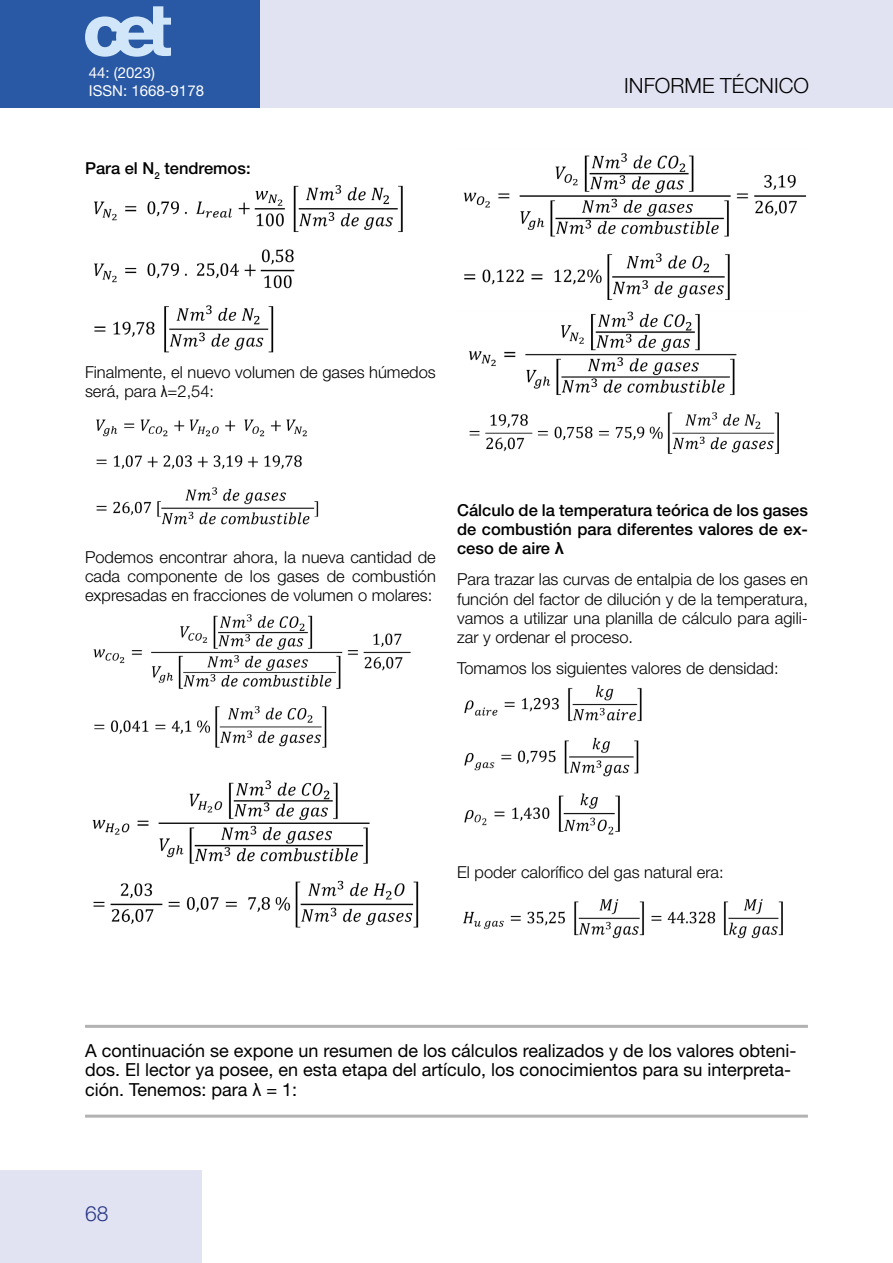
<style>
.page{position:relative;width:893px;height:1263px;background:#fff}
.page>*{position:absolute;margin:0;border:0;box-sizing:border-box;transform-origin:0 0}
.SUBTITULO{font:300 21px "Helvetica Neue LT Std";color:#000}
.t1{font:300 21px "Helvetica Neue LT Std";color:#283583}
.RESUMEN{font:18px/19.5px "Helvetica Neue LT Std";color:#000}
.TEXTO{font:300 16.5px/19.2px "Helvetica Neue LT Std";color:#000;text-align:justify}
.TEXTO-2{font:500 16.5px/19.2px "Helvetica Neue LT Std";color:#000;text-align:justify}
.t2{font:15px/18px "Helvetica Neue LT Std";color:#fff}
.s1{font-family:"Arial Narrow";font-weight:400}
.s2{font-family:"Arial";font-weight:700}
.s3{font-family:"Arial"}
</style>
<div class="page">
<div style="left:0;top:0;width:260px;height:108px;background:#2958a4"></div>
<div style="left:260px;top:0;width:633px;height:108px;background:#e1e3f3"></div>
<div style="left:0;top:1170px;width:202px;height:93px;background:#e1e3f3"></div>
<svg style="left:85px;top:6px;width:86px;height:51px"></svg>
<img style="left:94px;top:185px;width:309px;height:168px">
<img style="left:96px;top:419px;width:223px;height:106px">
<img style="left:93px;top:614px;width:318px;height:134px">
<img style="left:463px;top:153px;width:343px;height:301px">
<img style="left:464px;top:685px;width:178px;height:150px">
<img style="left:463px;top:899px;width:320px;height:40px">
<img style="left:92px;top:780px;width:327px;height:148px">
<hr style="left:85px;top:1025px;width:723px;height:3px;background:#b3b2b2">
<hr style="left:85px;top:1115px;width:723px;height:3px;background:#b3b2b2">
<p class="t2" style="left:89px;top:63px;width:117px">44: (2023)<br>ISSN: 1668-9178</p>
<p class="TEXTO-2" style="left:85px;top:158px;width:167px">Para el N<sub>2</sub> tendremos:</p>
<p class="SUBTITULO" style="left:624px;top:72px;width:186px">INFORME TÉCNICO</p>
<p class="TEXTO" style="left:85px;top:362px;width:352px">Finalmente, el nuevo volumen de gases húmedos será, para <span class="s1">λ</span>=2,54:</p>
<p class="TEXTO" style="left:85px;top:547px;width:352px">Podemos encontrar ahora, la nueva cantidad de cada componente de los gases de combustión expresadas en fracciones de volumen o molares:</p>
<p class="TEXTO-2" style="left:457px;top:500px;width:352px">Cálculo de la temperatura teórica de los gases de combustión para diferentes valores de ex&shy;ceso de aire <span class="s2">λ</span></p>
<p class="TEXTO" style="left:457px;top:570px;width:352px">Para trazar las curvas de entalpia de los gases en función del factor de dilución y de la temperatura, vamos a utilizar una planilla de cálculo para agili&shy;zar y ordenar el proceso.</p>
<p class="TEXTO" style="left:457px;top:658px;width:323px">Tomamos los siguientes valores de densidad:</p>
<p class="TEXTO" style="left:457px;top:862px;width:268px">El poder calorífico del gas natural era:</p>
<p class="RESUMEN" style="left:85px;top:1040px;width:713px">A continuación se expone un resumen de los cálculos realizados y de los valores obteni&shy;dos. El lector ya posee, en esta etapa del artículo, los conocimientos para su interpreta&shy;ción. Tenemos: para <span class="s3">λ</span> = 1:</p>
<p class="t1" style="left:85px;top:1201px;width:25px">68</p>
</div>
